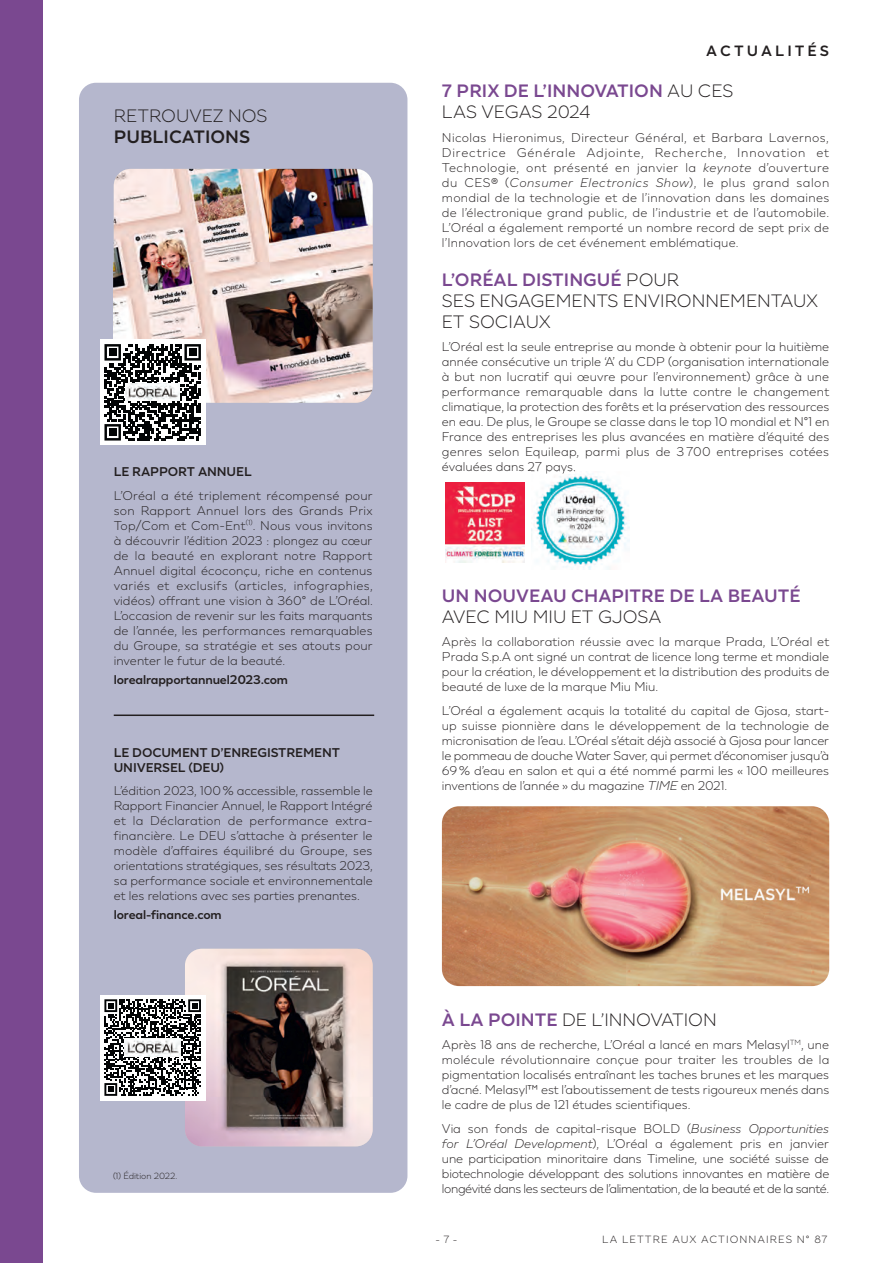
<style>
.page{position:relative;width:893px;height:1263px;background:#fff}
.page>*{position:absolute;margin:0;border:0;box-sizing:border-box;transform-origin:0 0}
.t1{font:300 18px/21px "LOREAL Essentielle";color:#231f20}
.t2{font:700 18px/21px "LOREAL Essentielle";color:#7a4890}
.t3{font:700 15px "LOREAL Essentielle";letter-spacing:.2em;color:#231f20}
.t4{font:300 12.75px/15px "LOREAL Essentielle";color:#231f20;text-align:justify}
.t5{font:700 12.75px/15px "LOREAL Essentielle";letter-spacing:-.01em;color:#231f20}
.t6{font:300 10.5px "LOREAL Essentielle";letter-spacing:.1em;color:#231f20}
.t7{font:300 9px "LOREAL Essentielle";color:#231f20}
.s1{font-weight:700}
.s2{font-weight:300;color:#231f20}
.s3{font-style:italic}
.s4{font-weight:700;color:#7a4890}
</style>
<div class="page">
<div style="left:0;top:0;width:43px;height:1263px;background:#7a4890"></div>
<div style="left:79px;top:83px;width:328px;height:1110px;background:#b5b7cd;border-radius:17px"></div>
<img style="left:114px;top:169px;width:259px;height:234px">
<img style="left:185px;top:949px;width:188px;height:197px">
<hr style="left:114px;top:714px;width:260px;height:2px;background:#231f20">
<div style="left:100px;top:340px;width:105px;height:105px;background:#fff"></div>
<svg style="left:104px;top:344px;width:97px;height:96px"></svg>
<div style="left:109px;top:349px;width:7px;height:7px;background:#020405"></div>
<div style="left:189px;top:349px;width:7px;height:7px;background:#020405"></div>
<div style="left:109px;top:429px;width:7px;height:7px;background:#020405"></div>
<img style="left:126px;top:384px;width:54px;height:17px">
<div style="left:100px;top:995px;width:105px;height:105px;background:#fff"></div>
<svg style="left:104px;top:999px;width:97px;height:97px"></svg>
<img style="left:125px;top:1039px;width:56px;height:17px">
<img style="left:445px;top:483px;width:80px;height:79px">
<img style="left:532px;top:474px;width:97px;height:95px">
<img style="left:532px;top:471px;width:43px;height:3px">
<img style="left:442px;top:806px;width:387px;height:180px">
<h3 class="t1" style="left:114px;top:105px;width:155px">RETROUVEZ NOS<br><span class="s1">PUBLICATIONS</span></h3>
<h4 class="t5" style="left:114px;top:464px;width:140px">LE RAPPORT ANNUEL</h4>
<p class="t4" style="left:114px;top:488px;width:261px">L’Oréal a été triplement récompensé pour son Rapport Annuel lors des Grands Prix Top/Com et Com-Ent<sup>(1)</sup>. Nous vous invitons à découvrir l’édition 2023 : plongez au cœur de la beauté en explorant notre Rapport Annuel digital écoconçu, riche en contenus variés et exclusifs (articles, infographies, vidéos) offrant une vision à 360° de L’Oréal.<br>L’occasion de revenir sur les faits marquants de l’année, les performances remarquables du Groupe, sa stratégie et ses atouts pour inventer le futur de la beauté.</p>
<p class="t5" style="left:114px;top:672px;width:176px">lorealrapportannuel2023.com</p>
<h4 class="t5" style="left:114px;top:744px;width:228px">LE DOCUMENT D’ENREGISTREMENT<br>UNIVERSEL (DEU)</h4>
<p class="t4" style="left:114px;top:783px;width:261px">L’édition 2023, 100 % accessible, rassemble le Rapport Financier Annuel, le Rapport Intégré et la Déclaration de performance extra&shy;financière. Le DEU s’attache à présenter le modèle d’affaires équilibré du Groupe, ses orientations stratégiques, ses résultats 2023, sa performance sociale et environnementale et les relations avec ses parties prenantes.</p>
<p class="t5" style="left:114px;top:907px;width:110px">loreal-finance.com</p>
<p class="t7" style="left:113px;top:1170px;width:66px">(1) Édition 2022.</p>
<h2 class="t3" style="left:706px;top:41px;width:124px">ACTUALITÉS</h2>
<h3 class="t2" style="left:442px;top:80px;width:293px">7 PRIX DE L’INNOVATION <span class="s2">AU CES<br>LAS VEGAS 2024</span></h3>
<p class="t4" style="left:442px;top:130px;width:389px">Nicolas Hieronimus, Directeur Général, et Barbara Lavernos, Directrice Générale Adjointe, Recherche, Innovation et Technologie, ont présenté en janvier la <span class="s3">keynote</span> d’ouverture du CES® (<span class="s3">Consumer Electronics Show</span>), le plus grand salon mondial de la technologie et de l’innovation dans les domaines de l’électronique grand public, de l’industrie et de l’automobile.<br>L’Oréal a également remporté un nombre record de sept prix de l’Innovation lors de cet événement emblématique.</p>
<h3 class="t1" style="left:442px;top:269px;width:378px"><span class="s4">L’ORÉAL DISTINGUÉ</span> POUR<br>SES ENGAGEMENTS ENVIRONNEMENTAUX<br>ET SOCIAUX</h3>
<p class="t4" style="left:442px;top:339px;width:389px">L’Oréal est la seule entreprise au monde à obtenir pour la huitième année consécutive un triple ‘A’ du CDP (organisation internationale à but non lucratif qui œuvre pour l’environnement) grâce à une performance remarquable dans la lutte contre le changement climatique, la protection des forêts et la préservation des ressources en eau. De plus, le Groupe se classe dans le top 10 mondial et N°1 en France des entreprises les plus avancées en matière d’équité des genres selon Equileap, parmi plus de 3 700 entreprises cotées évaluées dans 27 pays.</p>
<h3 class="t2" style="left:442px;top:585px;width:360px">UN NOUVEAU CHAPITRE DE LA BEAUTÉ<br><span class="s2">AVEC MIU MIU ET GJOSA</span></h3>
<p class="t4" style="left:442px;top:634px;width:389px">Après la collaboration réussie avec la marque Prada, L’Oréal et Prada S.p.A ont signé un contrat de licence long terme et mondiale pour la création, le développement et la distribution des produits de beauté de luxe de la marque Miu Miu.</p>
<p class="t4" style="left:442px;top:702px;width:389px">L’Oréal a également acquis la totalité du capital de Gjosa, start&shy;up suisse pionnière dans le développement de la technologie de micronisation de l’eau. L’Oréal s’était déjà associé à Gjosa pour lancer le pommeau de douche Water Saver, qui permet d’économiser jusqu’à 69 % d’eau en salon et qui a été nommé parmi les « 100 meilleures inventions de l’année » du magazine <span class="s3">TIME</span> en 2021.</p>
<h3 class="t1" style="left:442px;top:1009px;width:276px"><span class="s4">À LA POINTE</span> DE L’INNOVATION</h3>
<p class="t4" style="left:442px;top:1037px;width:389px">Après 18 ans de recherche, L’Oréal a lancé en mars Melasyl<sup>TM</sup>, une molécule révolutionnaire conçue pour traiter les troubles de la pigmentation localisés entraînant les taches brunes et les marques d’acné. Melasyl™ est l’aboutissement de tests rigoureux menés dans le cadre de plus de 121 études scientifiques.</p>
<p class="t4" style="left:442px;top:1121px;width:389px">Via son fonds de capital-risque BOLD (<span class="s3">Business Opportunities for L’Oréal Development</span>), L’Oréal a également pris en janvier une participation minoritaire dans Timeline, une société suisse de biotechnologie développant des solutions innovantes en matière de longévité dans les secteurs de l’alimentation, de la beauté et de la santé.</p>
<p class="t6" style="left:435px;top:1233px;width:23px">- 7 -</p>
<p class="t6" style="left:602px;top:1233px;width:227px">LA LETTRE AUX ACTIONNAIRES N° 87</p>
</div>
